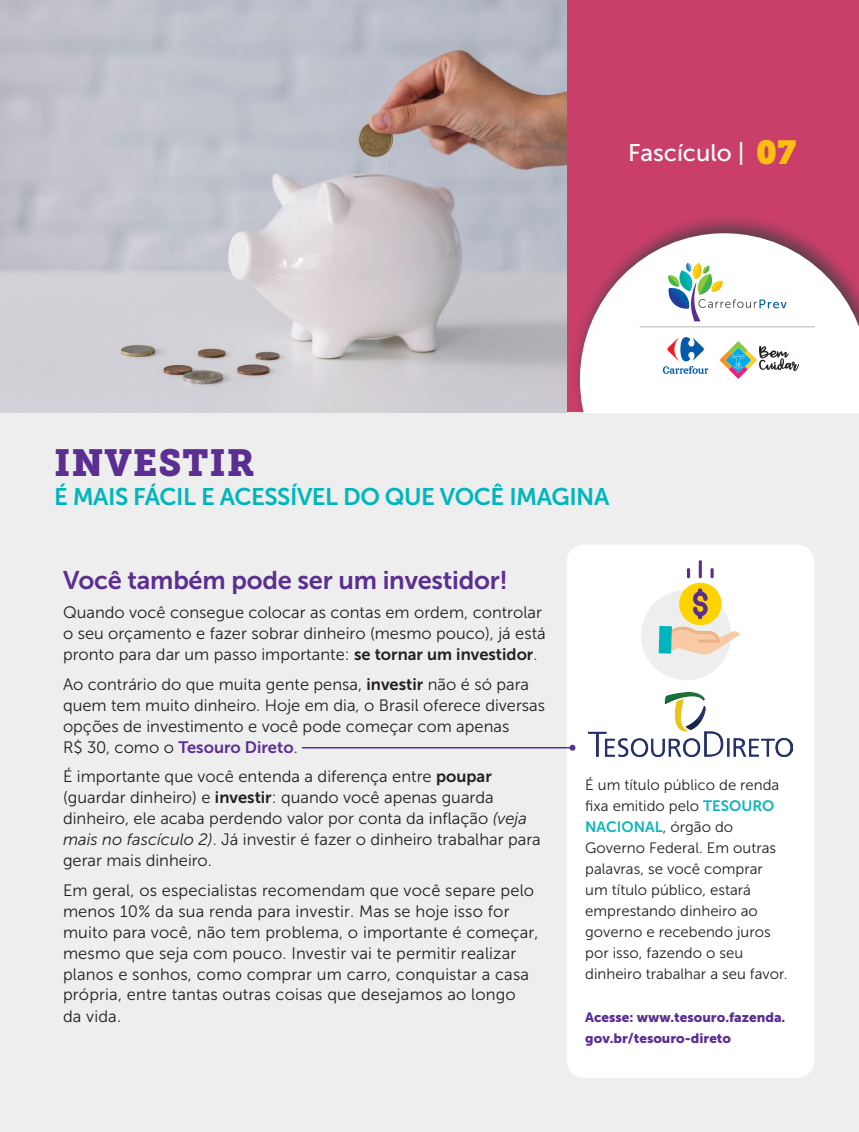
<style>
.page{position:relative;width:859px;height:1132px;background:#fff}
.page>*{position:absolute;margin:0;border:0;box-sizing:border-box;transform-origin:0 0}
.titulo{font:37.5px "Museo Slab 900";letter-spacing:.025em;color:#5b2e91}
.t1{font:33px "Museo Slab";color:#fdbe12}
.texto{font:25.5px "Museo Sans 700";letter-spacing:-.01em;color:#5b2e91}
.titulo-2{font:24px "Museo Sans 700";letter-spacing:-.02em;color:#00b6bc}
.t2{font:24px "Museo Sans 500";color:#fff}
.texto-2{font:16.5px/21px "Museo Sans 300";color:#231f20}
.texto-3{font:15px/21px "Museo Sans 300";color:#231f20}
.texto-4{font:13.5px/21px "Museo Sans 900";color:#5b2e91}
.s1{font-family:"Museo Sans 700"}
.s2{font-family:"Museo Sans 700";color:#5b2e91}
.s3{font-style:italic}
.s4{font-family:"Museo Sans 700";color:#0eb6bc}
</style>
<div class="page">
<div style="left:0;top:0;width:859px;height:1131px;background:#eeeeef"></div>
<div style="left:551px;top:0;width:308px;height:412px;background:#c93f6a"></div>
<div style="left:570px;top:211px;width:289px;height:201px;background:#3e3e3f;opacity:.75"></div>
<svg style="left:580px;top:233px;width:279px;height:179px;background:#eed5dd"></svg>
<svg style="left:663px;top:337px;width:45px;height:37px;background:#b8c7dd"></svg>
<svg style="left:719px;top:341px;width:79px;height:38px;background:#cbd1cd"></svg>
<svg style="left:668px;top:262px;width:119px;height:59px;background:#dde8e3"></svg>
<hr style="left:640px;top:326px;width:175px;height:1px;background:#c2c3c6">
<div style="left:567px;top:544px;width:247px;height:533px;background:#fff;border-radius:18px"></div>
<img style="left:0;top:0;width:567px;height:412px">
<hr style="left:302px;top:746px;width:270px;height:2px;background:#5b2e91">
<svg style="left:569px;top:744px;width:6px;height:6px"></svg>
<img style="left:589px;top:692px;width:203px;height:63px">
<div style="left:641px;top:590px;width:90px;height:90px;background:#eeeeef;border-radius:50%"></div>
<div style="left:679px;top:582px;width:42px;height:43px;background:#fed304;border-radius:50%"></div>
<svg style="left:693px;top:588px;width:15px;height:31px"></svg>
<hr style="left:699px;top:560px;width:3px;height:18px;background:#5b2e91;border-radius:2px">
<svg style="left:710px;top:568px;width:4px;height:10px"></svg>
<svg style="left:687px;top:568px;width:3px;height:10px"></svg>
<svg style="left:659px;top:625px;width:81px;height:29px"></svg>
<p class="t2" style="left:628px;top:140px;width:118px">Fascículo |</p>
<p class="t1" style="left:756px;top:133px;width:41px">07</p>
<p class="titulo" style="left:54px;top:441px;width:202px">INVESTIR</p>
<p class="titulo-2" style="left:54px;top:483px;width:557px">É MAIS FÁCIL E ACESSÍVEL DO QUE VOCÊ IMAGINA</p>
<p class="texto" style="left:63px;top:565px;width:446px">Você também pode ser um investidor!</p>
<p class="texto-2" style="left:63px;top:602px;width:484px">Quando você consegue colocar as contas em ordem, controlar o seu orçamento e fazer sobrar dinheiro (mesmo pouco), já está pronto para dar um passo importante: <span class="s1">se tornar um investidor</span>.</p>
<p class="texto-2" style="left:63px;top:673px;width:484px">Ao contrário do que muita gente pensa, <span class="s1">investir</span> não é só para quem tem muito dinheiro. Hoje em dia, o Brasil oferece diversas opções de investimento e você pode começar com apenas<br>R$ 30, como o <span class="s2">Tesouro Direto</span>.</p>
<p class="texto-2" style="left:63px;top:766px;width:479px">É importante que você entenda a diferença entre <span class="s1">poupar </span>(guardar dinheiro) e <span class="s1">investir</span>: quando você apenas guarda dinheiro, ele acaba perdendo valor por conta da inflação <span class="s3">(veja mais no fascículo 2)</span>. Já investir é fazer o dinheiro trabalhar para gerar mais dinheiro.</p>
<p class="texto-2" style="left:63px;top:879px;width:477px">Em geral, os especialistas recomendam que você separe pelo menos 10% da sua renda para investir. Mas se hoje isso for muito para você, não tem problema, o importante é começar, mesmo que seja com pouco. Investir vai te permitir realizar planos e sonhos, como comprar um carro, conquistar a casa própria, entre tantas outras coisas que desejamos ao longo<br>da vida.</p>
<p class="texto-3" style="left:585px;top:774px;width:204px">É um título público de renda fixa emitido pelo <span class="s4">TESOURO<br>NACIONAL</span>, órgão do<br>Governo Federal. Em outras palavras, se você comprar um título público, estará emprestando dinheiro ao governo e recebendo juros por isso, fazendo o seu dinheiro trabalhar a seu favor.</p>
<p class="texto-4" style="left:585px;top:1005px;width:202px">Acesse: www.tesouro.fazenda. gov.br/tesouro-direto</p>
</div>
